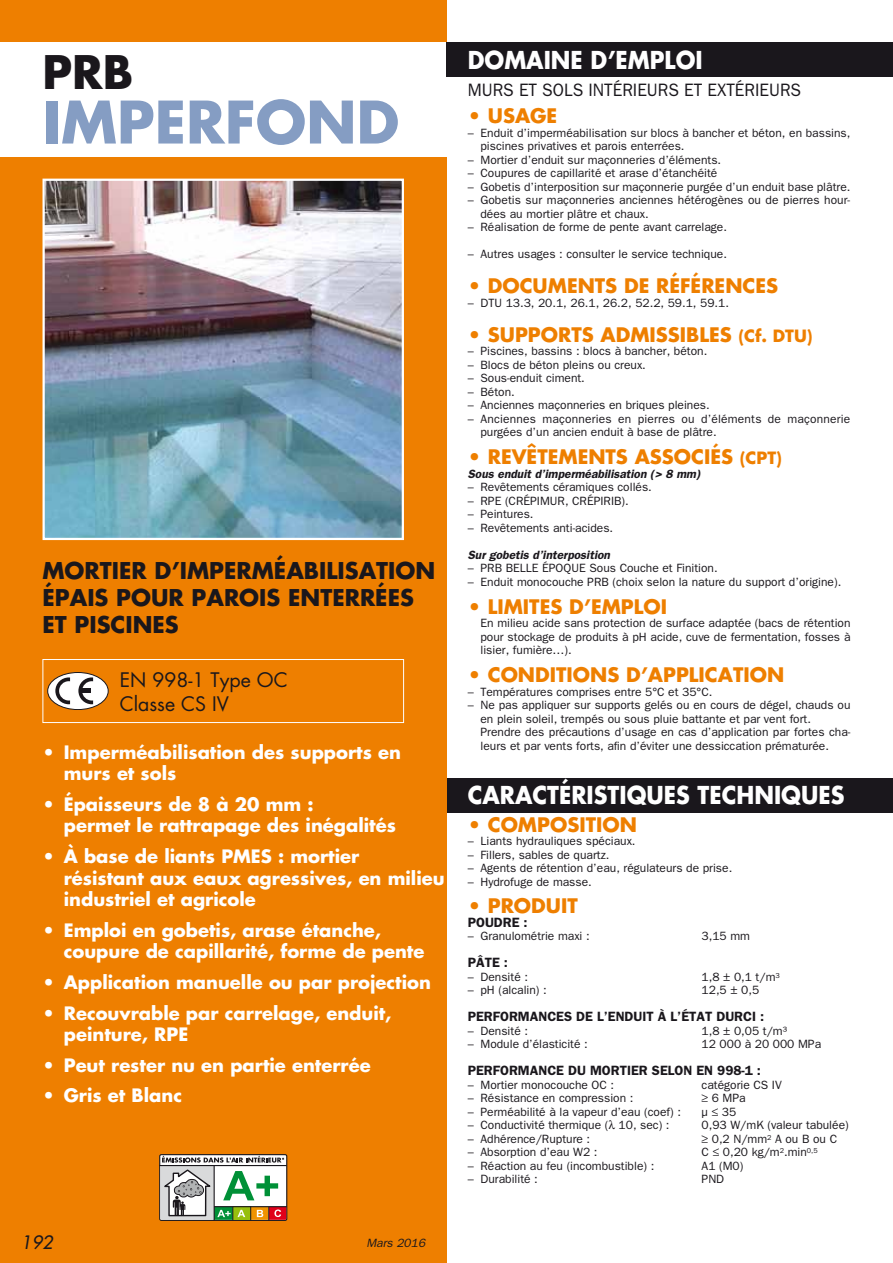
<style>
.page{position:relative;width:893px;height:1263px;background:#fff}
.page>*{position:absolute;margin:0;border:0;box-sizing:border-box;transform-origin:0 0}
.t1{font:700 57px "Futura";color:#859dc3}
.t2{font:700 45px "Futura";color:#1a171c}
.t3{font:700 24px "Futura";color:#fff;scale:.93 1}
.t4{font:700 22.5px/27px "Futura";color:#1a171c}
.t5{font:700 19.5px "Futura";color:#ee7f00}
.t6{font:19.5px/24px "Futura";color:#1a171c}
.t7{font:700 18px/21.6px "Futura";color:#fff}
.t8{font:18px "Franklin Gothic";color:#1a171c;scale:.95 1}
.t9{font:italic 18px "Futura";color:#1a171c}
.t10{font:700 16.5px "Futura";color:#ee7f00}
.t11{font:600 13.5px "Franklin Gothic";color:#1a171c}
.t12{font:12px/13.5px "Franklin Gothic";color:#1a171c}
.t13{font:italic 600 12px "Franklin Gothic";color:#1a171c}
.t14{font:italic 12px "Franklin Gothic";color:#1a171c}
.s1{font-size:16.5px}
</style>
<div class="page">
<div style="left:446px;top:778px;width:447px;height:34px;background:#1a171c"></div>
<div style="left:0;top:0;width:446px;height:1263px;background:#ee7f00"></div>
<div style="left:0;top:43px;width:451px;height:114px;background:#fff"></div>
<div style="left:446px;top:43px;width:447px;height:34px;background:#1a171c"></div>
<img style="left:46px;top:182px;width:355px;height:355px">
<div style="left:43px;top:179px;width:361px;height:361px;border:2px solid #fff"></div>
<div style="left:159px;top:1154px;width:128px;height:67px;border:1px solid #1a171c;border-radius:2px"></div>
<hr style="left:214px;top:1206px;width:73px;height:1px;background:#1a171c">
<hr style="left:159px;top:1165px;width:128px;height:1px;background:#1a171c">
<svg style="left:160px;top:1156px;width:126px;height:64px;background:#b8c0b2"></svg>
<div style="left:43px;top:659px;width:361px;height:64px;border:1px solid #fff"></div>
<div style="left:48px;top:672px;width:60px;height:37px;background:#fff;border-radius:50%"></div>
<div style="left:47px;top:672px;width:61px;height:38px;border:1px solid #1a171c;border-radius:50%"></div>
<svg style="left:55px;top:677px;width:15px;height:27px"></svg>
<svg style="left:78px;top:677px;width:15px;height:27px"></svg>
<h2 class="t2" style="left:43px;top:41px;width:92px">PRB</h2>
<h1 class="t1" style="left:43px;top:83px;width:358px">IMPERFOND</h1>
<h3 class="t4" style="left:43px;top:557px;width:394px">MORTIER D’IMPERMÉABILISATION<br>ÉPAIS POUR PAROIS ENTERRÉES<br>ET PISCINES</h3>
<h3 class="t6" style="left:120px;top:667px;width:169px">EN 998-1 Type OC<br>Classe CS IV</h3>
<h3 class="t7" style="left:64px;top:740px;width:339px;text-indent:-21px">• Imperméabilisation des supports en murs et sols</h3>
<h3 class="t7" style="left:64px;top:793px;width:334px;text-indent:-21px">• Épaisseurs de 8 à 20 mm :<br>permet le rattrapage des inégalités</h3>
<h3 class="t7" style="left:64px;top:845px;width:382px;text-indent:-21px">• À base de liants PMES : mortier<br>résistant aux eaux agressives, en milieu industriel et agricole</h3>
<h3 class="t7" style="left:64px;top:919px;width:362px;text-indent:-21px">• Emploi en gobetis, arase étanche, coupure de capillarité, forme de pente</h3>
<h3 class="t7" style="left:43px;top:971px;width:390px">• Application manuelle ou par projection</h3>
<h3 class="t7" style="left:64px;top:1001px;width:329px;text-indent:-21px">• Recouvrable par carrelage, enduit, peinture, RPE</h3>
<h3 class="t7" style="left:43px;top:1054px;width:330px">• Peut rester nu en partie enterrée</h3>
<h3 class="t7" style="left:43px;top:1084px;width:141px">• Gris et Blanc</h3>
<h3 class="t9" style="left:21px;top:1230px;width:33px">192</h3>
<p class="t14" style="left:366px;top:1235px;width:60px">Mars 2016</p>
<h3 class="t3" style="left:468px;top:43px;width:254px">DOMAINE D’EMPLOI</h3>
<h3 class="t8" style="left:468px;top:80px;width:353px">MURS ET SOLS INTÉRIEURS ET EXTÉRIEURS</h3>
<h3 class="t5" style="left:468px;top:102px;width:91px">• USAGE</h3>
<p class="t12" style="left:480px;top:126px;width:371px;text-indent:-13px">– Enduit d’imperméabilisation sur blocs à bancher et béton, en bassins, piscines privatives et parois enterrées.</p>
<p class="t12" style="left:468px;top:153px;width:255px">– Mortier d’enduit sur maçonneries d’éléments.</p>
<p class="t12" style="left:468px;top:166px;width:251px">– Coupures de capillarité et arase d’étanchéité</p>
<p class="t12" style="left:468px;top:180px;width:384px">– Gobetis d’interposition sur maçonnerie purgée d’un enduit base plâtre.</p>
<p class="t12" style="left:480px;top:193px;width:371px;text-indent:-13px">– Gobetis sur maçonneries anciennes hétérogènes ou de pierres hour&shy;dées au mortier plâtre et chaux.</p>
<p class="t12" style="left:468px;top:220px;width:261px">– Réalisation de forme de pente avant carrelage.</p>
<p class="t12" style="left:468px;top:247px;width:261px">– Autres usages : consulter le service technique.</p>
<h3 class="t5" style="left:468px;top:272px;width:312px">• DOCUMENTS DE RÉFÉRENCES</h3>
<p class="t12" style="left:468px;top:296px;width:263px">– DTU 13.3, 20.1, 26.1, 26.2, 52.2, 59.1, 59.1.</p>
<h3 class="t5" style="left:468px;top:321px;width:346px">• SUPPORTS ADMISSIBLES <span class="s1">(Cf. DTU)</span></h3>
<p class="t12" style="left:468px;top:344px;width:241px">– Piscines, bassins : blocs à bancher, béton.</p>
<p class="t12" style="left:468px;top:358px;width:180px">– Blocs de béton pleins ou creux.</p>
<p class="t12" style="left:468px;top:371px;width:119px">– Sous-enduit ciment.</p>
<p class="t12" style="left:468px;top:385px;width:49px">– Béton.</p>
<p class="t12" style="left:468px;top:398px;width:243px">– Anciennes maçonneries en briques pleines.</p>
<p class="t12" style="left:480px;top:412px;width:371px;text-indent:-13px">– Anciennes maçonneries en pierres ou d’éléments de maçonnerie purgées d’un ancien enduit à base de plâtre.</p>
<h3 class="t5" style="left:468px;top:443px;width:84px">• Revêtements</h3>
<h3 class="t5" style="left:635px;top:443px;width:28px">Associés</h3>
<h3 class="t10" style="left:740px;top:447px;width:44px">(CPT)</h3>
<p class="t13" style="left:468px;top:467px;width:234px">Sous enduit d’imperméabilisation (&gt; 8 mm)</p>
<p class="t12" style="left:468px;top:480px;width:186px">– Revêtements céramiques collés.</p>
<p class="t12" style="left:468px;top:494px;width:163px">– RPE (CRÉPIMUR, CRÉPIRIB).</p>
<p class="t12" style="left:468px;top:507px;width:67px">– Peintures.</p>
<p class="t12" style="left:468px;top:521px;width:147px">– Revêtements anti-acides.</p>
<p class="t13" style="left:468px;top:548px;width:144px">Sur gobetis d’interposition</p>
<p class="t12" style="left:468px;top:561px;width:251px">– PRB BELLE ÉPOQUE Sous Couche et Finition.</p>
<p class="t12" style="left:468px;top:575px;width:375px">– Enduit monocouche PRB (choix selon la nature du support d’origine).</p>
<h3 class="t5" style="left:468px;top:593px;width:201px">• LIMITES D’EMPLOI</h3>
<p class="t12" style="left:480px;top:616px;width:371px;text-align:justify">En milieu acide sans protection de surface adaptée (bacs de rétention pour stockage de produits à pH acide, cuve de fermentation, fosses à lisier, fumière…).</p>
<h3 class="t5" style="left:468px;top:661px;width:48px">• Conditions</h3>
<h3 class="t5" style="left:626px;top:661px;width:51px">d’Application</h3>
<p class="t12" style="left:468px;top:684px;width:246px">– Températures comprises entre 5°C et 35°C.</p>
<p class="t12" style="left:480px;top:698px;width:371px;text-indent:-13px">– Ne pas appliquer sur supports gelés ou en cours de dégel, chauds ou en plein soleil, trempés ou sous pluie battante et par vent fort.<br>Prendre des précautions d’usage en cas d’application par fortes cha&shy;leurs et par vents forts, afin d’éviter une dessiccation prématurée.</p>
<h3 class="t3" style="left:468px;top:778px;width:407px">CARACTÉRISTIQUES TECHNIQUES</h3>
<h3 class="t5" style="left:468px;top:811px;width:171px">• COMPOSITION</h3>
<p class="t12" style="left:468px;top:834px;width:169px">– Liants hydrauliques spéciaux.</p>
<p class="t12" style="left:468px;top:847px;width:143px">– Fillers, sables de quartz.</p>
<p class="t12" style="left:468px;top:861px;width:266px">– Agents de rétention d’eau, régulateurs de prise.</p>
<p class="t12" style="left:468px;top:874px;width:126px">– Hydrofuge de masse.</p>
<h3 class="t5" style="left:468px;top:892px;width:112px">• PRODUIT</h3>
<p class="t11" style="left:468px;top:914px;width:61px">POUDRE :</p>
<p class="t12" style="left:468px;top:929px;width:123px">– Granulométrie maxi :</p>
<p class="t12" style="left:702px;top:929px;width:50px">3,15 mm</p>
<p class="t11" style="left:468px;top:955px;width:42px">PÂTE :</p>
<p class="t12" style="left:468px;top:970px;width:62px">– Densité :</p>
<p class="t12" style="left:702px;top:970px;width:80px">1,8 ± 0,1 t/m<sup>3</sup></p>
<p class="t12" style="left:468px;top:983px;width:80px">– pH (alcalin) :</p>
<p class="t12" style="left:702px;top:983px;width:59px">12,5 ± 0,5</p>
<p class="t11" style="left:468px;top:1009px;width:150px">PERFORMANCES DE L’ENDU</p>
<p class="t11" style="left:642px;top:1009px;width:123px">IT À L’ÉTAT DURCI :</p>
<p class="t12" style="left:468px;top:1024px;width:62px">– Densité :</p>
<p class="t12" style="left:702px;top:1024px;width:87px">1,8 ± 0,05 t/m³</p>
<p class="t12" style="left:468px;top:1037px;width:122px">– Module d’élasticité :</p>
<p class="t12" style="left:702px;top:1037px;width:121px">12 000 à 20 000 MPa</p>
<p class="t11" style="left:468px;top:1063px;width:19px">PERFORMANCE</p>
<p class="t11" style="left:568px;top:1063px;width:32px">DU MORT</p>
<p class="t11" style="left:627px;top:1063px;width:135px">IER SELON EN 998-1 :</p>
<p class="t12" style="left:468px;top:1078px;width:148px">– Mortier monocouche OC :</p>
<p class="t12" style="left:702px;top:1078px;width:82px">catégorie CS IV</p>
<p class="t12" style="left:468px;top:1091px;width:167px">– Résistance en compression :</p>
<p class="t12" style="left:702px;top:1091px;width:46px">≥ 6 MPa</p>
<p class="t12" style="left:468px;top:1105px;width:215px">– Perméabilité à la vapeur d’eau (coef) :</p>
<p class="t12" style="left:702px;top:1105px;width:36px">µ ≤ 35</p>
<p class="t12" style="left:468px;top:1118px;width:203px">– Conductivité thermique ( 10, sec) :</p>
<p class="t12" style="left:702px;top:1118px;width:149px">0,93 W/mK (valeur tabulée)</p>
<p class="t12" style="left:468px;top:1132px;width:124px">– Adhérence/Rupture :</p>
<p class="t12" style="left:702px;top:1132px;width:137px">≥ 0,2 N/mm<sup>2</sup> A ou B ou C</p>
<p class="t12" style="left:468px;top:1145px;width:131px">– Absorption d’eau W2 :</p>
<p class="t12" style="left:702px;top:1145px;width:118px">C ≤ 0,20 kg/m<sup>2</sup>.min<sup>0,5</sup></p>
<p class="t12" style="left:468px;top:1159px;width:188px">– Réaction au feu (incombustible) :</p>
<p class="t12" style="left:702px;top:1159px;width:43px">A1 (M0)</p>
<p class="t12" style="left:468px;top:1172px;width:72px">– Durabilité :</p>
<p class="t12" style="left:702px;top:1172px;width:24px">PND</p>
</div>
